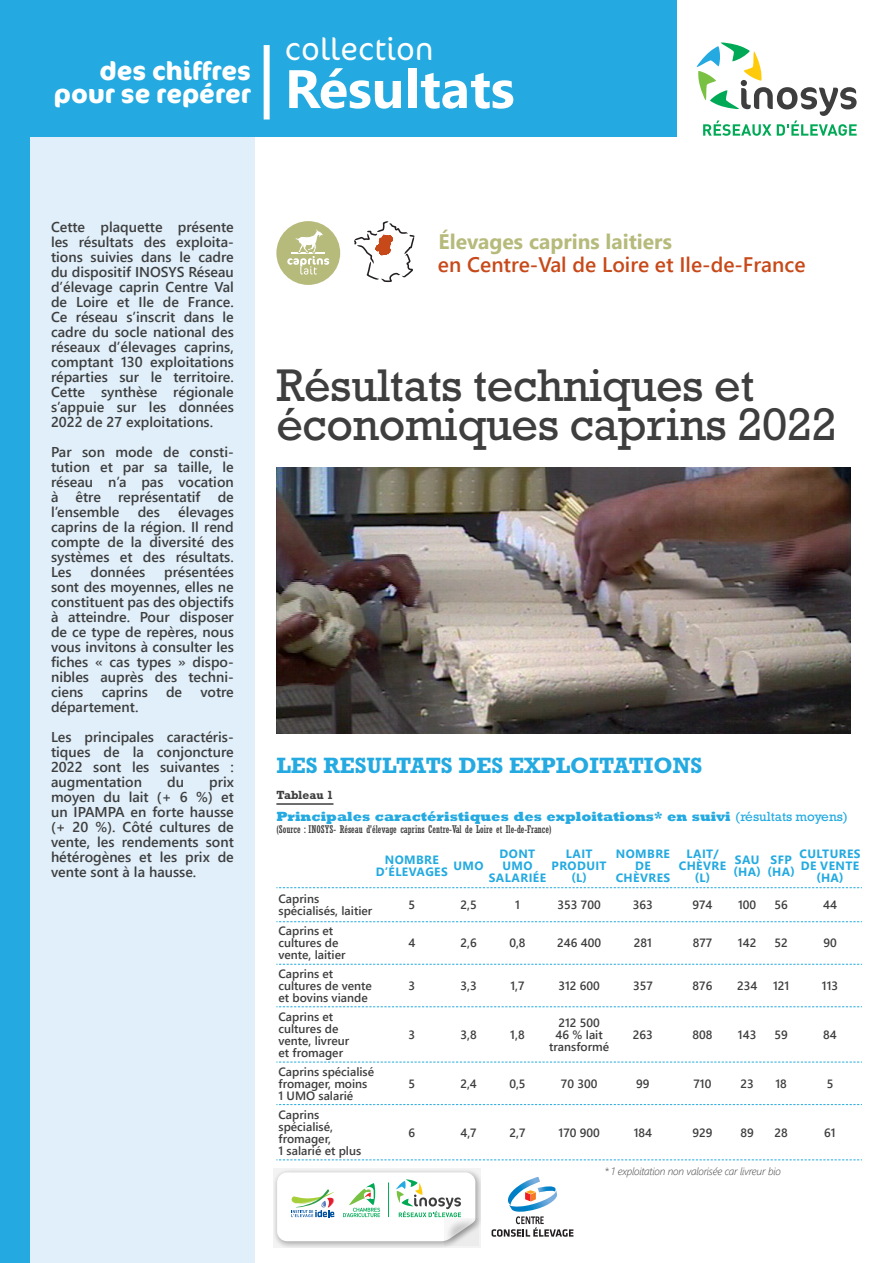
<style>
.page{position:relative;width:893px;height:1263px;background:#fff}
.page>*{position:absolute;margin:0;border:0;box-sizing:border-box;transform-origin:0 0}
.t1{font:700 54px "Segoe UI";color:#fff}
.t2{font:46.5px/39px "Rockwell Std";letter-spacing:-.01em;color:#3e3e3f}
.t3{font:300 31.5px "Cocon";color:#fff}
.t4{font:700 25.5px "Cocon";color:#fff}
.t5{font:700 22.5px "Rockwell Std";color:#24aae1}
.t6{font:600 21px "Segoe UI";color:#c74919}
.t7{font:700 21px "Segoe UI";color:#b6ba7b}
.t8{font:600 14.25px/15px "Segoe UI";color:#3e3e3f;text-align:justify}
.t9{font:800 13.5px "Rockwell Std";color:#24aae1}
.t10{font:600 12px/12px "Segoe UI";color:#3e3e3f}
.t11{font:700 12px/11.6px "Segoe UI";letter-spacing:.035em;color:#24aae1;text-align:center}
.t12{font:700 12px "Rockwell Std";color:#3e3e3f}
.t13{font:condensed 10.5px "Rockwell Std";color:#3e3e3f}
.t14{font:italic 300 10.5px "Segoe UI";letter-spacing:-.02em;color:#3e3e3f}
.s1{font-weight:400}
</style>
<div class="page">
<svg style="left:273px;top:1168px;width:207px;height:80px"></svg>
<svg style="left:444px;top:1218px;width:35px;height:27px"></svg>
<svg style="left:277px;top:1172px;width:198px;height:69px"></svg>
<hr style="left:388px;top:1182px;width:1px;height:35px;background:#00a955">
<div style="left:30px;top:136px;width:225px;height:1127px;background:#e0eff9"></div>
<div style="left:0;top:136px;width:30px;height:1127px;background:#24aae1"></div>
<div style="left:0;top:0;width:676px;height:136px;background:#24aae1"></div>
<div style="left:264px;top:45px;width:6px;height:74px;background:#fff"></div>
<svg style="left:697px;top:43px;width:160px;height:93px"></svg>
<svg style="left:276px;top:964px;width:586px;height:1px"></svg>
<svg style="left:276px;top:1006px;width:586px;height:1px"></svg>
<svg style="left:276px;top:1062px;width:586px;height:1px"></svg>
<svg style="left:276px;top:1104px;width:586px;height:1px"></svg>
<svg style="left:276px;top:1159px;width:586px;height:1px"></svg>
<svg style="left:276px;top:887px;width:586px;height:1px"></svg>
<svg style="left:276px;top:921px;width:586px;height:1px"></svg>
<hr style="left:276px;top:803px;width:57px;height:2px;background:#3e3e3f">
<svg style="left:354px;top:221px;width:61px;height:61px"></svg>
<div style="left:276px;top:221px;width:64px;height:64px;background:#b6ba7b;border-radius:50%"></div>
<svg style="left:287px;top:229px;width:42px;height:46px"></svg>
<img style="left:276px;top:468px;width:574px;height:265px">
<svg style="left:492px;top:1177px;width:81px;height:60px"></svg>
<p class="t4" style="left:100px;top:56px;width:153px">des chiffres</p>
<p class="t4" style="left:54px;top:78px;width:198px">pour se repérer</p>
<p class="t3" style="left:285px;top:31px;width:150px">collection</p>
<p class="t1" style="left:285px;top:38px;width:231px">Résultats</p>
<p class="t8" style="left:51px;top:218px;width:184px">Cette plaquette présente les résultats des exploita&shy;tions suivies dans le cadre du dispositif INOSYS Réseau d’élevage caprin Centre Val de Loire et Ile de France.<br>Ce réseau s’inscrit dans le cadre du socle national des réseaux d’élevages caprins, comptant 130 exploitations réparties sur le territoire.<br>Cette synthèse régionale s’appuie sur les données 2022 de 27 exploitations.</p>
<p class="t8" style="left:51px;top:443px;width:184px">Par son mode de consti&shy;tution et par sa taille, le réseau n’a pas vocation à être représentatif de l’ensemble</p>
<p class="t8" style="left:51px;top:503px;width:184px;text-indent:127px">élevages caprins de la région. Il rend compte de la diversité des systèmes et des résultats.<br>Les</p>
<p class="t8" style="left:138px;top:503px;width:24px">des</p>
<p class="t8" style="left:51px;top:563px;width:184px;text-indent:113px">présentées sont des moyennes, elles ne constituent pas des objectifs à atteindre. Pour disposer de ce type de repères, nous vous invitons à consulter les fiches « cas types » dispo&shy;nibles auprès des techni&shy;ciens</p>
<p class="t8" style="left:90px;top:563px;width:56px">données</p>
<p class="t8" style="left:102px;top:683px;width:48px">caprins</p>
<p class="t8" style="left:166px;top:683px;width:18px">de</p>
<p class="t8" style="left:200px;top:683px;width:35px">votre</p>
<p class="t8" style="left:51px;top:698px;width:89px">département.</p>
<p class="t8" style="left:51px;top:728px;width:184px">Les principales caractéris&shy;tiques de la conjoncture 2022 sont les suivantes : augmentation</p>
<p class="t8" style="left:167px;top:773px;width:18px">du</p>
<p class="t8" style="left:51px;top:773px;width:184px;text-indent:158px">prix moyen du lait (+ 6 %) et un IPAMPA en forte hausse (+ 20 %). Côté cultures de vente, les rendements sont hétérogènes et les prix de vente sont à la hausse.</p>
<p class="t7" style="left:438px;top:222px;width:235px">Élevages caprins laitiers</p>
<p class="t6" style="left:438px;top:245px;width:369px">en Centre-Val de Loire et Ile-de-France</p>
<p class="t2" style="left:276px;top:365px;width:562px">Résultats techniques et économiques caprins 2022</p>
<p class="t5" style="left:276px;top:752px;width:428px">LES RESULTATS DES EXPLOITATIONS</p>
<p class="t12" style="left:276px;top:788px;width:59px">Tableau 1</p>
<p class="t9" style="left:276px;top:808px;width:573px">Principales caractéristiques des exploitations* en suivi <span class="s1">(résultats moyens)</span></p>
<p class="t13" style="left:276px;top:823px;width:277px">(Source : INOSYS- Réseau d’élevage caprins Centre-Val de Loire et Ile-de-France)</p>
<p class="t11" style="left:489px;top:846px;width:59px;line-height:12px">DONT<br>UMO<br>SALARIÉE</p>
<p class="t11" style="left:552px;top:846px;width:57px">LAIT<br>PRODUIT (L)</p>
<p class="t11" style="left:616px;top:846px;width:56px;line-height:12px">NOMBRE<br>DE<br>CHÈVRES</p>
<p class="t11" style="left:679px;top:846px;width:49px">LAIT/<br>CHÈVRE (L)</p>
<p class="t11" style="left:733px;top:852px;width:29px;text-align:left">SAU (HA)</p>
<p class="t11" style="left:767px;top:852px;width:29px;text-align:left">SFP (HA)</p>
<p class="t11" style="left:799px;top:846px;width:63px">CULTURES<br>DE VENTE (HA)</p>
<p class="t11" style="left:376px;top:852px;width:74px;line-height:12px">NOMBRE<br>D’ÉLEVAGES</p>
<p class="t11" style="left:454px;top:858px;width:32px">UMO</p>
<p class="t10" style="left:279px;top:892px;width:95px">Caprins spécialisés, laitier</p>
<p class="t10" style="left:408px;top:898px;width:8px">5</p>
<p class="t10" style="left:460px;top:898px;width:18px">2,5</p>
<p class="t10" style="left:515px;top:898px;width:6px">1</p>
<p class="t10" style="left:558px;top:898px;width:45px">353 700</p>
<p class="t10" style="left:633px;top:898px;width:22px">363</p>
<p class="t10" style="left:692px;top:898px;width:22px">974</p>
<p class="t10" style="left:738px;top:898px;width:20px">100</p>
<p class="t10" style="left:774px;top:898px;width:15px">56</p>
<p class="t10" style="left:823px;top:898px;width:15px">44</p>
<p class="t10" style="left:279px;top:924px;width:69px">Caprins et cultures de vente, laitier</p>
<p class="t10" style="left:408px;top:936px;width:8px">4</p>
<p class="t10" style="left:460px;top:936px;width:18px">2,6</p>
<p class="t10" style="left:509px;top:936px;width:18px">0,8</p>
<p class="t10" style="left:557px;top:936px;width:45px">246 400</p>
<p class="t10" style="left:634px;top:936px;width:20px">281</p>
<p class="t10" style="left:693px;top:936px;width:21px">877</p>
<p class="t10" style="left:738px;top:936px;width:20px">142</p>
<p class="t10" style="left:774px;top:936px;width:15px">52</p>
<p class="t10" style="left:823px;top:936px;width:15px">90</p>
<p class="t10" style="left:279px;top:967px;width:95px">Caprins et cultures de vente et bovins viande</p>
<p class="t10" style="left:279px;top:1009px;width:72px">Caprins et cultures de vente, livreur</p>
<p class="t10" style="left:279px;top:1045px;width:66px">et fromager</p>
<p class="t10" style="left:279px;top:1064px;width:97px">Caprins spécialisé fromager, moins<br>1 UMO salarié</p>
<p class="t10" style="left:279px;top:1107px;width:56px">Caprins spécialisé, fromager,</p>
<p class="t10" style="left:279px;top:1143px;width:84px">1 salarié et plus</p>
<p class="t10" style="left:408px;top:979px;width:8px">3</p>
<p class="t10" style="left:460px;top:979px;width:18px">3,3</p>
<p class="t10" style="left:510px;top:979px;width:16px">1,7</p>
<p class="t10" style="left:558px;top:979px;width:43px">312 600</p>
<p class="t10" style="left:633px;top:979px;width:21px">357</p>
<p class="t10" style="left:693px;top:979px;width:21px">876</p>
<p class="t10" style="left:737px;top:979px;width:22px">234</p>
<p class="t10" style="left:773px;top:979px;width:18px">121</p>
<p class="t10" style="left:822px;top:979px;width:18px">113</p>
<p class="t10" style="left:408px;top:1027px;width:8px">3</p>
<p class="t10" style="left:460px;top:1027px;width:18px">3,8</p>
<p class="t10" style="left:510px;top:1027px;width:16px">1,8</p>
<p class="t10" style="left:549px;top:1015px;width:61px;text-align:center">212 500<br>46 % lait transformé</p>
<p class="t10" style="left:633px;top:1027px;width:22px">263</p>
<p class="t10" style="left:692px;top:1027px;width:21px">808</p>
<p class="t10" style="left:738px;top:1027px;width:20px">143</p>
<p class="t10" style="left:774px;top:1027px;width:15px">59</p>
<p class="t10" style="left:823px;top:1027px;width:15px">84</p>
<p class="t10" style="left:408px;top:1076px;width:8px">5</p>
<p class="t10" style="left:460px;top:1076px;width:18px">2,4</p>
<p class="t10" style="left:509px;top:1076px;width:18px">0,5</p>
<p class="t10" style="left:561px;top:1076px;width:38px">70 300</p>
<p class="t10" style="left:636px;top:1076px;width:15px">99</p>
<p class="t10" style="left:693px;top:1076px;width:19px">710</p>
<p class="t10" style="left:740px;top:1076px;width:15px">23</p>
<p class="t10" style="left:775px;top:1076px;width:13px">18</p>
<p class="t10" style="left:827px;top:1076px;width:8px">5</p>
<p class="t10" style="left:408px;top:1125px;width:8px">6</p>
<p class="t10" style="left:460px;top:1125px;width:18px">4,7</p>
<p class="t10" style="left:509px;top:1125px;width:17px">2,7</p>
<p class="t10" style="left:558px;top:1125px;width:43px">170 900</p>
<p class="t10" style="left:634px;top:1125px;width:20px">184</p>
<p class="t10" style="left:692px;top:1125px;width:22px">929</p>
<p class="t10" style="left:740px;top:1125px;width:15px">89</p>
<p class="t10" style="left:774px;top:1125px;width:15px">28</p>
<p class="t10" style="left:824px;top:1125px;width:13px">61</p>
<p class="t14" style="left:604px;top:1161px;width:178px">* 1 exploitation non valorisée car livreur bio</p>
</div>
